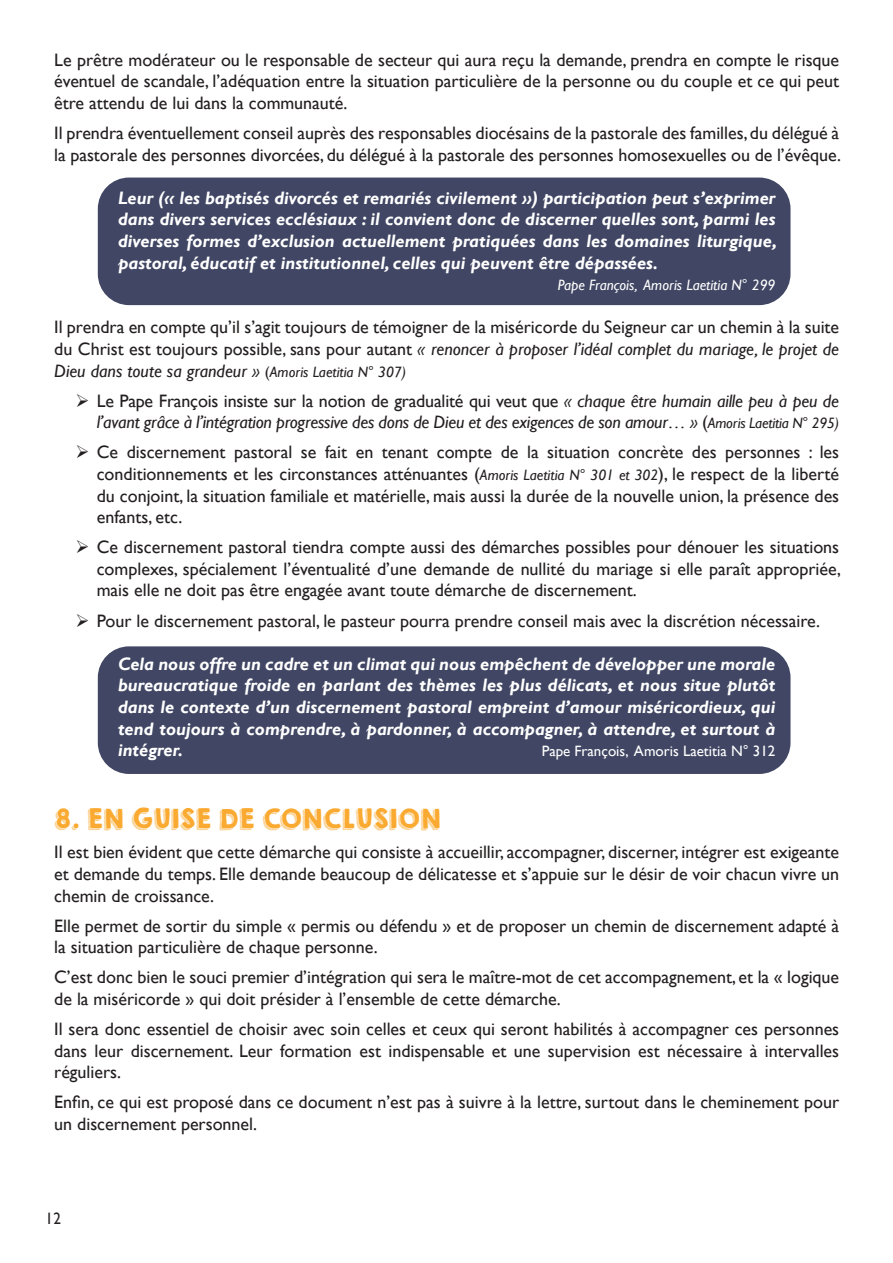
<style>
.page{position:relative;width:893px;height:1263px;background:#fff}
.page>*{position:absolute;margin:0;border:0;box-sizing:border-box;transform-origin:0 0}
.t1{font:24px "KGHAPPY";color:#faaa31}
.t2{font:18px/21.6px "Gill Sans";color:#231f20;text-align:justify}
.t3{font:italic 700 18px/21.6px "Gill Sans";color:#fff;text-align:justify}
.t4{font:italic 18px/21.6px "Gill Sans";letter-spacing:-.01em;color:#231f20}
.t5{font:16.5px "Gill Sans";color:#231f20;scale:.91 1}
.t6{font:italic 15px "Gill Sans";color:#fff}
.t7{font:15px "Gill Sans";color:#fff}
.s1{font-style:italic}
.s2{font-size:15px}
.s3{font-style:italic;font-size:15px}
.s4{font-style:normal}
</style>
<div class="page">
<div style="left:99px;top:648px;width:690px;height:124px;background:#404663;border-radius:30px"></div>
<div style="left:98px;top:646px;width:692px;height:128px;border:3px solid #404663;border-radius:30px"></div>
<div style="left:99px;top:179px;width:690px;height:125px;background:#404663;border-radius:30px"></div>
<div style="left:98px;top:178px;width:692px;height:127px;border:3px solid #404663;border-radius:30px"></div>
<p class="t2" style="left:54px;top:49px;width:786px">Le prêtre modérateur ou le responsable de secteur qui aura reçu la demande, prendra en compte le risque éventuel de scandale, l’adéquation entre la situation particulière de la personne ou du couple et ce qui peut être attendu de lui dans la communauté.</p>
<p class="t2" style="left:54px;top:122px;width:788px">Il prendra éventuellement conseil auprès des responsables diocésains de la pastorale des familles, du délégué à la pastorale des personnes divorcées, du délégué à la pastorale des personnes homosexuelles ou de l’évêque.</p>
<p class="t3" style="left:118px;top:187px;width:661px">Leur (« les baptisés divorcés et remariés civilement ») participation peut s’exprimer dans divers services ecclésiaux : il convient donc de discerner quelles sont, parmi les diverses formes d’exclusion actuellement pratiquées dans les domaines liturgique, pastoral, éducatif et institutionnel, celles qui peuvent être dépassées.</p>
<p class="t6" style="left:558px;top:276px;width:219px">Pape François, Amoris Laetitia N° 299</p>
<p class="t2" style="left:54px;top:317px;width:786px">Il prendra en compte qu’il s’agit toujours de témoigner de la miséricorde du Seigneur car un chemin à la suite du Christ est toujours possible, sans pour autant <span class="s1">« renoncer à proposer l’idéal complet du mariage, le projet de Dieu dans toute sa grandeur »</span> <span class="s2">(</span><span class="s3">Amoris Laetitia N° 307)</span></p>
<p class="t4" style="left:97px;top:390px;width:744px"><span class="s4">Le Pape François insiste sur la notion de gradualité qui veut que</span> « chaque être humain aille peu à peu de l’avant grâce à l’intégration progressive des dons de Dieu et des exigences de son amour… » <span class="s4">(</span><span class="s2">Amoris Laetitia N° 295)</span></p>
<p class="t2" style="left:97px;top:442px;width:744px">Ce discernement pastoral se fait en tenant compte de la situation concrète des personnes : les conditionnements et les circonstances atténuantes (<span class="s3">Amoris Laetitia N° 301 et 302</span>), le respect de la liberté du conjoint, la situation familiale et matérielle, mais aussi la durée de la nouvelle union, la présence des enfants, etc.</p>
<p class="t2" style="left:97px;top:537px;width:746px">Ce discernement pastoral tiendra compte aussi des démarches possibles pour dénouer les situations complexes, spécialement l’éventualité d’une demande de nullité du mariage si elle paraît appropriée, mais elle ne doit pas être engagée avant toute démarche de discernement.</p>
<p class="t2" style="left:97px;top:610px;width:725px">Pour le discernement pastoral, le pasteur pourra prendre conseil mais avec la discrétion nécessaire.</p>
<p class="t3" style="left:118px;top:653px;width:659px">Cela nous offre un cadre et un climat qui nous empêchent de développer une morale bureaucratique froide en parlant des thèmes les plus délicats, et nous situe plutôt dans le contexte d’un discernement pastoral empreint d’amour miséricordieux, qui tend toujours à comprendre, à pardonner, à accompagner, à attendre, et surtout à intégrer.</p>
<p class="t7" style="left:542px;top:742px;width:235px">Pape François, Amoris Laetitia N° 312</p>
<p class="t1" style="left:54px;top:800px;width:388px">8. EN GUISE DE CONCLUSION</p>
<p class="t2" style="left:54px;top:842px;width:786px">Il est bien évident que cette démarche qui consiste à accueillir, accompagner, discerner, intégrer est exigeante et demande du temps. Elle demande beaucoup de délicatesse et s’appuie sur le désir de voir chacun vivre un chemin de croissance.</p>
<p class="t2" style="left:54px;top:915px;width:786px">Elle permet de sortir du simple « permis ou défendu » et de proposer un chemin de discernement adapté à la situation particulière de chaque personne.</p>
<p class="t2" style="left:54px;top:967px;width:786px">C’est donc bien le souci premier d’intégration qui sera le maître-mot de cet accompagnement, et la « logique de la miséricorde » qui doit présider à l’ensemble de cette démarche.</p>
<p class="t2" style="left:54px;top:1018px;width:786px">Il sera donc essentiel de choisir avec soin celles et ceux qui seront habilités à accompagner ces personnes dans leur discernement. Leur formation est indispensable et une supervision est nécessaire à intervalles réguliers.</p>
<p class="t2" style="left:54px;top:1092px;width:786px">Enfin, ce qui est proposé dans ce document n’est pas à suivre à la lettre, surtout dans le cheminement pour un discernement personnel.</p>
<p class="t5" style="left:45px;top:1209px;width:18px">12</p>
</div>
